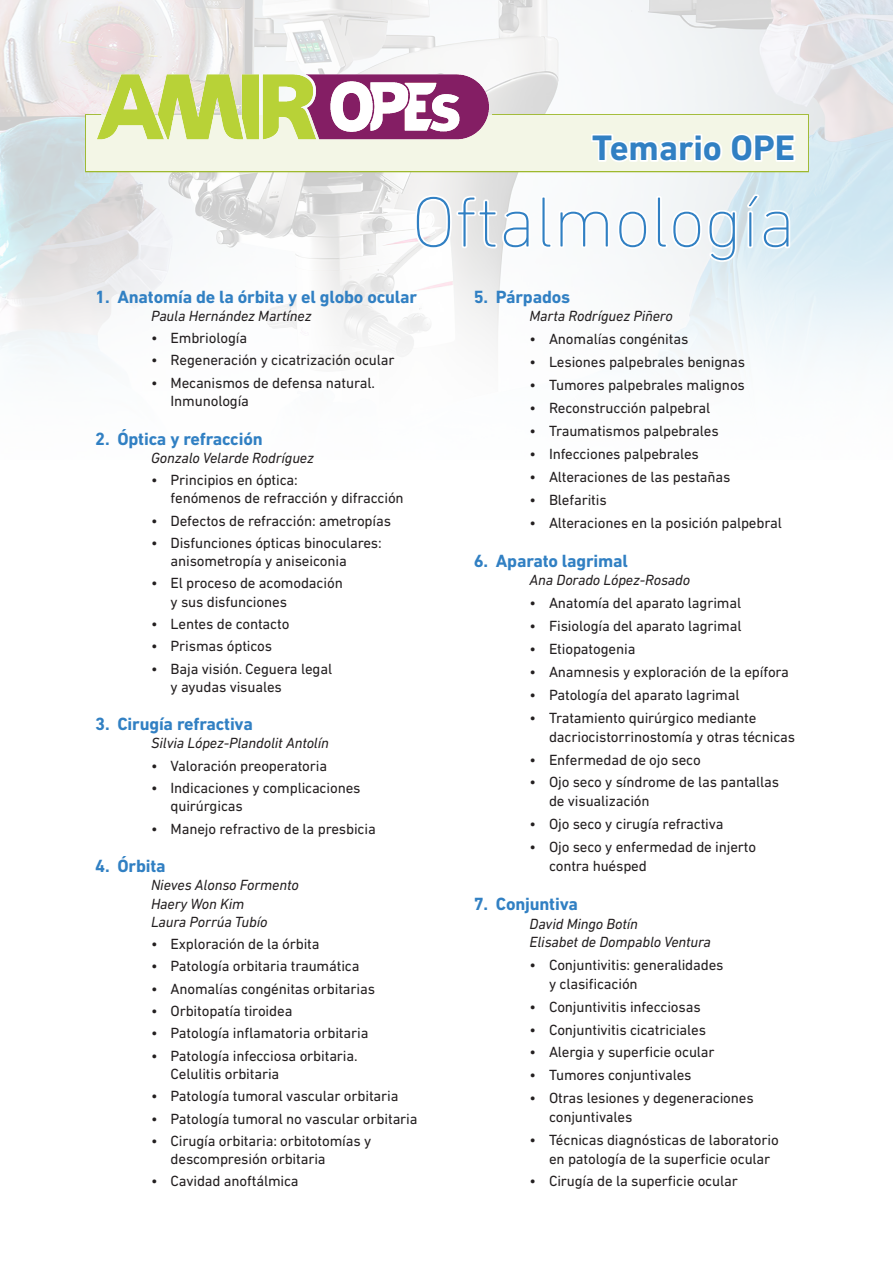
<style>
.page{position:relative;width:893px;height:1263px;background:#fff}
.page>*{position:absolute;margin:0;border:0;box-sizing:border-box;transform-origin:0 0}
.TITULO_CAP{font:200 72px "DIN Next LT Pro";color:#3180c3}
.TITULO_CAP-2{font:700 36px "DIN Next LT Pro";color:#3180c3}
.Título_principal{font:700 18px "DIN Next LT Pro";letter-spacing:-.01em;color:#3180c3}
.TEXTO_GENERAL{font:15px/18.1px "DIN Next LT Pro";letter-spacing:-.01em;color:#231f20}
.TEXTO_GENERAL-2{font:italic 15px "DIN Next LT Pro";letter-spacing:-.01em;color:#231f20}
</style>
<div class="page">
<img style="left:0;top:0;width:893px;height:358px">
<svg style="left:84px;top:113px;width:726px;height:60px;background:#f0f3e0"></svg>
<svg style="left:413px;top:193px;width:119px;height:58px"></svg>
<svg style="left:539px;top:194px;width:199px;height:70px"></svg>
<svg style="left:744px;top:193px;width:48px;height:58px"></svg>
<img style="left:74px;top:66px;width:421px;height:84px">
<p class="TITULO_CAP-2" style="left:592px;top:127px;width:205px">Temario OPE</p>
<p class="TITULO_CAP" style="left:412px;top:181px;width:385px">Oftalmología</p>
<p class="Título_principal" style="left:95px;top:286px;width:323px">1. Anatomía de la órbita y el globo ocular</p>
<p class="TEXTO_GENERAL-2" style="left:151px;top:307px;width:162px">Paula Hernández Martínez</p>
<p class="TEXTO_GENERAL" style="left:151px;top:329px;width:98px">• Embriología</p>
<p class="TEXTO_GENERAL" style="left:151px;top:351px;width:245px">• Regeneración y cicatrización ocular</p>
<p class="TEXTO_GENERAL" style="left:171px;top:373px;width:206px;text-indent:-20px">• Mecanismos de defensa natural.<br>Inmunología</p>
<p class="Título_principal" style="left:95px;top:428px;width:169px">2. Óptica y refracción</p>
<p class="TEXTO_GENERAL-2" style="left:151px;top:449px;width:164px">Gonzalo Velarde Rodríguez</p>
<p class="TEXTO_GENERAL" style="left:171px;top:471px;width:235px;text-indent:-20px">• Principios en óptica:<br>fenómenos de refracción y difracción</p>
<p class="TEXTO_GENERAL" style="left:151px;top:511px;width:242px">• Defectos de refracción: ametropías</p>
<p class="TEXTO_GENERAL" style="left:171px;top:534px;width:213px;text-indent:-20px">• Disfunciones ópticas binoculares: anisometropía y aniseiconia</p>
<p class="TEXTO_GENERAL" style="left:171px;top:574px;width:174px;text-indent:-20px">• El proceso de acomodación y sus disfunciones</p>
<p class="TEXTO_GENERAL" style="left:151px;top:614px;width:140px">• Lentes de contacto</p>
<p class="TEXTO_GENERAL" style="left:151px;top:637px;width:123px">• Prismas ópticos</p>
<p class="TEXTO_GENERAL" style="left:171px;top:659px;width:163px;text-indent:-20px">• Baja visión. Ceguera legal y ayudas visuales</p>
<p class="Título_principal" style="left:95px;top:714px;width:159px">3. Cirugía refractiva</p>
<p class="TEXTO_GENERAL-2" style="left:151px;top:735px;width:180px">Silvia López-Plandolit Antolín</p>
<p class="TEXTO_GENERAL" style="left:151px;top:756px;width:178px">• Valoración preoperatoria</p>
<p class="TEXTO_GENERAL" style="left:171px;top:779px;width:192px;text-indent:-20px">• Indicaciones y complicaciones quirúrgicas</p>
<p class="TEXTO_GENERAL" style="left:151px;top:819px;width:226px">• Manejo refractivo de la presbicia</p>
<p class="Título_principal" style="left:95px;top:856px;width:72px">4. Órbita</p>
<p class="TEXTO_GENERAL-2" style="left:151px;top:877px;width:149px">Nieves Alonso Formento</p>
<p class="TEXTO_GENERAL-2" style="left:151px;top:895px;width:95px">Haery Won Kim</p>
<p class="TEXTO_GENERAL-2" style="left:151px;top:913px;width:118px">Laura Porrúa Tubío</p>
<p class="TEXTO_GENERAL" style="left:151px;top:935px;width:170px">• Exploración de la órbita</p>
<p class="TEXTO_GENERAL" style="left:151px;top:957px;width:210px">• Patología orbitaria traumática</p>
<p class="TEXTO_GENERAL" style="left:151px;top:979px;width:226px">• Anomalías congénitas orbitarias</p>
<p class="TEXTO_GENERAL" style="left:151px;top:1002px;width:143px">• Orbitopatía tiroidea</p>
<p class="TEXTO_GENERAL" style="left:151px;top:1024px;width:219px">• Patología inflamatoria orbitaria</p>
<p class="TEXTO_GENERAL" style="left:171px;top:1046px;width:189px;text-indent:-20px">• Patología infecciosa orbitaria.<br>Celulitis orbitaria</p>
<p class="TEXTO_GENERAL" style="left:151px;top:1087px;width:249px">• Patología tumoral vascular orbitaria</p>
<p class="TEXTO_GENERAL" style="left:151px;top:1109px;width:268px">• Patología tumoral no vascular orbitaria</p>
<p class="TEXTO_GENERAL" style="left:171px;top:1131px;width:202px;text-indent:-20px">• Cirugía orbitaria: orbitotomías y descompresión orbitaria</p>
<p class="TEXTO_GENERAL" style="left:151px;top:1172px;width:149px">• Cavidad anoftálmica</p>
<p class="Título_principal" style="left:474px;top:286px;width:98px">5. Párpados</p>
<p class="TEXTO_GENERAL-2" style="left:529px;top:308px;width:145px">Marta Rodríguez Piñero</p>
<p class="TEXTO_GENERAL" style="left:529px;top:330px;width:160px">• Anomalías congénitas</p>
<p class="TEXTO_GENERAL" style="left:529px;top:353px;width:217px">• Lesiones palpebrales benignas</p>
<p class="TEXTO_GENERAL" style="left:529px;top:376px;width:217px">• Tumores palpebrales malignos</p>
<p class="TEXTO_GENERAL" style="left:529px;top:399px;width:182px">• Reconstrucción palpebral</p>
<p class="TEXTO_GENERAL" style="left:529px;top:421px;width:191px">• Traumatismos palpebrales</p>
<p class="TEXTO_GENERAL" style="left:529px;top:444px;width:171px">• Infecciones palpebrales</p>
<p class="TEXTO_GENERAL" style="left:529px;top:467px;width:203px">• Alteraciones de las pestañas</p>
<p class="TEXTO_GENERAL" style="left:529px;top:490px;width:79px">• Blefaritis</p>
<p class="TEXTO_GENERAL" style="left:529px;top:513px;width:254px">• Alteraciones en la posición palpebral</p>
<p class="Título_principal" style="left:474px;top:550px;width:156px">6. Aparato lagrimal</p>
<p class="TEXTO_GENERAL-2" style="left:529px;top:572px;width:162px">Ana Dorado López-Rosado</p>
<p class="TEXTO_GENERAL" style="left:529px;top:594px;width:213px">• Anatomía del aparato lagrimal</p>
<p class="TEXTO_GENERAL" style="left:529px;top:617px;width:213px">• Fisiología del aparato lagrimal</p>
<p class="TEXTO_GENERAL" style="left:529px;top:640px;width:107px">• Etiopatogenia</p>
<p class="TEXTO_GENERAL" style="left:529px;top:663px;width:261px">• Anamnesis y exploración de la epífora</p>
<p class="TEXTO_GENERAL" style="left:529px;top:686px;width:212px">• Patología del aparato lagrimal</p>
<p class="TEXTO_GENERAL" style="left:549px;top:708px;width:248px;line-height:18.6px;text-indent:-20px">• Tratamiento quirúrgico mediante dacriocistorrinostomía y otras técnicas</p>
<p class="TEXTO_GENERAL" style="left:529px;top:750px;width:173px">• Enfermedad de ojo seco</p>
<p class="TEXTO_GENERAL" style="left:549px;top:773px;width:232px;line-height:18.6px;text-indent:-20px">• Ojo seco y síndrome de las pantallas de visualización</p>
<p class="TEXTO_GENERAL" style="left:529px;top:815px;width:196px">• Ojo seco y cirugía refractiva</p>
<p class="TEXTO_GENERAL" style="left:549px;top:837px;width:209px;line-height:18.6px;text-indent:-20px">• Ojo seco y enfermedad de injerto contra huésped</p>
<p class="Título_principal" style="left:474px;top:893px;width:106px">7. Conjuntiva</p>
<p class="TEXTO_GENERAL-2" style="left:529px;top:915px;width:110px">David Mingo Botín</p>
<p class="TEXTO_GENERAL-2" style="left:529px;top:933px;width:183px">Elisabet de Dompablo Ventura</p>
<p class="TEXTO_GENERAL" style="left:549px;top:955px;width:176px;line-height:18.6px;text-indent:-20px">• Conjuntivitis: generalidades y clasificación</p>
<p class="TEXTO_GENERAL" style="left:529px;top:997px;width:173px">• Conjuntivitis infecciosas</p>
<p class="TEXTO_GENERAL" style="left:529px;top:1020px;width:178px">• Conjuntivitis cicatriciales</p>
<p class="TEXTO_GENERAL" style="left:529px;top:1043px;width:187px">• Alergia y superficie ocular</p>
<p class="TEXTO_GENERAL" style="left:529px;top:1066px;width:164px">• Tumores conjuntivales</p>
<p class="TEXTO_GENERAL" style="left:549px;top:1089px;width:206px;line-height:18.6px;text-indent:-20px">• Otras lesiones y degeneraciones conjuntivales</p>
<p class="TEXTO_GENERAL" style="left:549px;top:1130px;width:231px;line-height:18.6px;text-indent:-20px">• Técnicas diagnósticas de laboratorio en patología de la superficie ocular</p>
<p class="TEXTO_GENERAL" style="left:529px;top:1172px;width:210px">• Cirugía de la superficie ocular</p>
</div>
